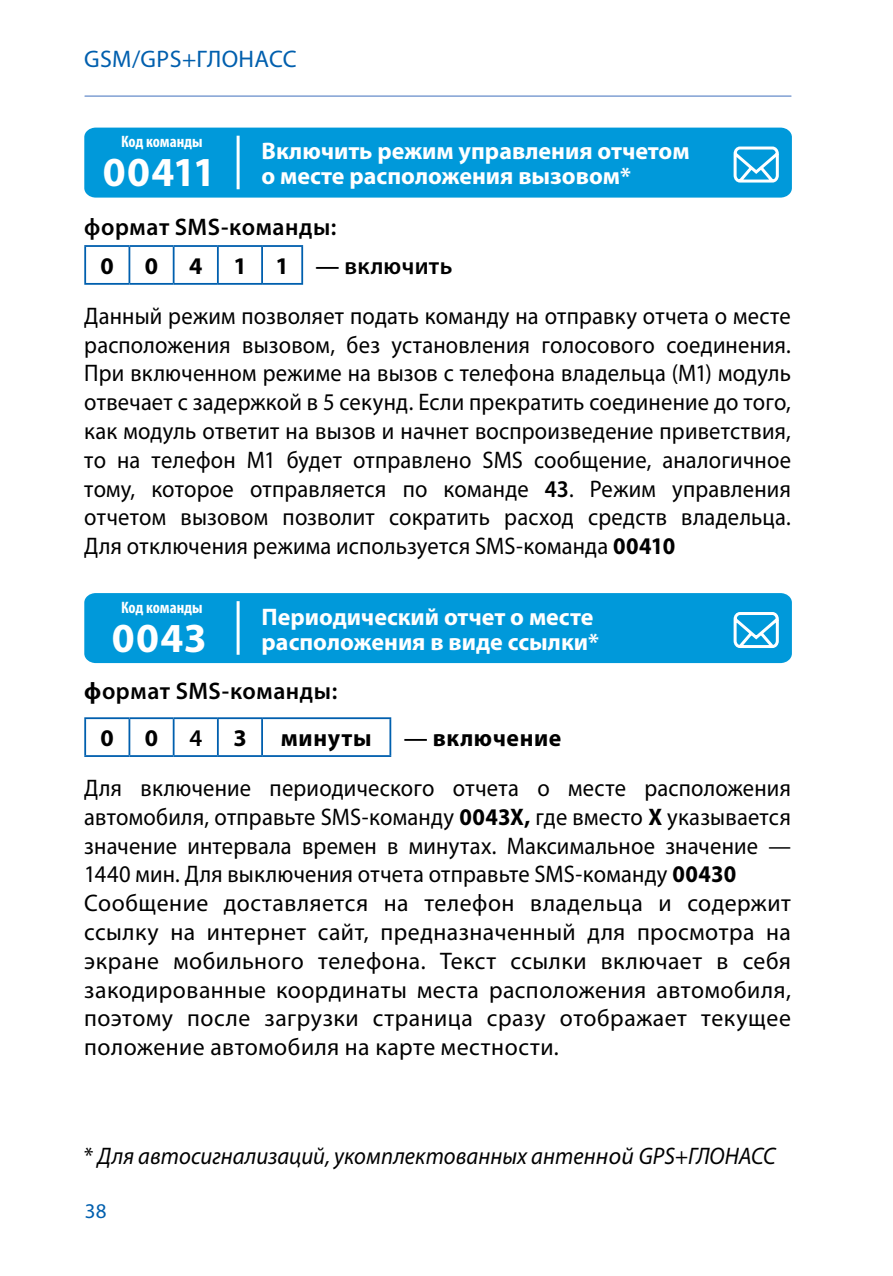
<style>
.page{position:relative;width:893px;height:1276px;background:#fff}
.page>*{position:absolute;margin:0;border:0;box-sizing:border-box;transform-origin:0 0}
.t1{font:700 41.4px "Myriad Pro";letter-spacing:.03em;color:#fff}
.t2{font:24px/28.8px "Myriad Pro";letter-spacing:.015em;color:#000;scale:.94 1}
.t3{font:700 24px/24.9px "Myriad Pro";color:#fff}
.t4{font:italic 24px "Myriad Pro";color:#000;scale:.94 1}
.t5{font:600 24px/47.4px "Myriad Pro";letter-spacing:.025em;color:#000}
.t6{font:24px "Myriad Pro";letter-spacing:.015em;color:#005fae}
.t7{font:700 24px "Myriad Pro";letter-spacing:.03em;color:#000}
.t8{font:21px "Myriad Pro";color:#005fae}
.t9{font:700 condensed 16.5px "Myriad Pro";color:#fff}
.s1{font-weight:700}
.s2{font-weight:600}
.s3{font-style:normal}
</style>
<div class="page">
<hr style="left:85px;top:95px;width:706px;height:2px;background:#80a0d3">
<div style="left:84px;top:128px;width:708px;height:70px;background:#0099da"></div>
<hr style="left:237px;top:136px;width:3px;height:53px;background:#fff">
<svg style="left:731px;top:145px;width:50px;height:40px"></svg>
<svg style="left:86px;top:246px;width:218px;height:38px"></svg>
<hr style="left:129px;top:247px;width:1px;height:36px;background:#005fae">
<hr style="left:173px;top:247px;width:2px;height:36px;background:#005fae">
<hr style="left:217px;top:247px;width:2px;height:36px;background:#005fae">
<hr style="left:301px;top:247px;width:2px;height:36px;background:#005fae">
<hr style="left:84px;top:245px;width:45px;height:2px;background:#005fae">
<hr style="left:84px;top:247px;width:2px;height:36px;background:#005fae">
<hr style="left:129px;top:245px;width:45px;height:2px;background:#005fae">
<hr style="left:174px;top:245px;width:44px;height:2px;background:#005fae">
<hr style="left:218px;top:245px;width:44px;height:2px;background:#005fae">
<hr style="left:84px;top:283px;width:45px;height:2px;background:#005fae">
<hr style="left:129px;top:283px;width:45px;height:2px;background:#005fae">
<hr style="left:174px;top:283px;width:44px;height:2px;background:#005fae">
<hr style="left:218px;top:283px;width:44px;height:2px;background:#005fae">
<hr style="left:262px;top:245px;width:41px;height:2px;background:#005fae">
<hr style="left:261px;top:247px;width:2px;height:36px;background:#005fae">
<hr style="left:262px;top:283px;width:41px;height:2px;background:#005fae">
<div style="left:84px;top:593px;width:708px;height:70px;background:#0099da"></div>
<hr style="left:237px;top:601px;width:3px;height:54px;background:#fff">
<svg style="left:731px;top:610px;width:50px;height:41px"></svg>
<svg style="left:86px;top:718px;width:306px;height:38px"></svg>
<hr style="left:129px;top:719px;width:1px;height:36px;background:#005fae">
<hr style="left:173px;top:719px;width:2px;height:36px;background:#005fae">
<hr style="left:217px;top:719px;width:2px;height:36px;background:#005fae">
<hr style="left:389px;top:719px;width:2px;height:36px;background:#005fae">
<hr style="left:84px;top:717px;width:45px;height:2px;background:#005fae">
<hr style="left:84px;top:719px;width:2px;height:36px;background:#005fae">
<hr style="left:129px;top:717px;width:45px;height:2px;background:#005fae">
<hr style="left:174px;top:717px;width:44px;height:2px;background:#005fae">
<hr style="left:218px;top:717px;width:44px;height:2px;background:#005fae">
<hr style="left:84px;top:755px;width:45px;height:2px;background:#005fae">
<hr style="left:129px;top:755px;width:45px;height:2px;background:#005fae">
<hr style="left:174px;top:755px;width:44px;height:2px;background:#005fae">
<hr style="left:218px;top:755px;width:44px;height:2px;background:#005fae">
<hr style="left:262px;top:717px;width:129px;height:2px;background:#005fae">
<hr style="left:261px;top:719px;width:2px;height:36px;background:#005fae">
<hr style="left:262px;top:755px;width:129px;height:2px;background:#005fae">
<p class="t6" style="left:84px;top:44px;width:214px">GSM/GPS+ГЛОНАСС</p>
<p class="t9" style="left:121px;top:131px;width:83px">Код команды</p>
<p class="t3" style="left:262px;top:138px;width:430px">Включить режим управления отчетом о месте расположения вызовом*</p>
<p class="t5" style="left:84px;top:202px;width:254px">формат SMS-команды:</p>
<p class="t7" style="left:101px;top:250px;width:15px">0</p>
<p class="t7" style="left:145px;top:250px;width:15px">0</p>
<p class="t7" style="left:189px;top:250px;width:15px">4</p>
<h1 class="t1" style="left:103px;top:145px;width:115px">00411</h1>
<p class="t2" style="left:84px;top:241px;width:753px;line-height:49.8px;text-indent:149px"><span class="s1">1 1</span> <span class="s2">— включить<br></span>Данный режим позволяет подать команду на отправку отчета о месте</p>
<p class="t2" style="left:84px;top:330px;width:753px;text-align:justify">расположения вызовом, без установления голосового соединения.<br>При включенном режиме на вызов с телефона владельца (M1) модуль отвечает с задержкой в 5 секунд. Если прекратить соединение до того, как модуль ответит на вызов и начнет воспроизведение приветствия, то на телефон М1 будет отправлено SMS сообщение, аналогичное тому, которое отправляется по команде <span class="s2">43</span>. Режим управления отчетом вызовом позволит сократить расход средств владельца.<br>Для отключения режима используется SMS-команда <span class="s1">00410</span></p>
<p class="t9" style="left:121px;top:597px;width:83px">Код команды</p>
<p class="t3" style="left:262px;top:603px;width:339px">Периодический отчет о месте расположения в виде ссылки*</p>
<p class="t5" style="left:101px;top:666px;width:238px;text-indent:-16px"><span class="s1">ф</span>ормат SMS-команды:<br><span class="s1">0</span></p>
<h1 class="t1" style="left:112px;top:611px;width:97px">0043</h1>
<p class="t7" style="left:145px;top:722px;width:15px">0</p>
<p class="t5" style="left:189px;top:714px;width:14px">4</p>
<p class="t7" style="left:233px;top:722px;width:15px">3</p>
<p class="t7" style="left:281px;top:722px;width:92px">минуты</p>
<p class="t2" style="left:84px;top:713px;width:753px;line-height:49.8px;text-indent:319px"><span class="s2">—</span> <span class="s1">включение<br></span>Для включение периодического отчета о месте расположения</p>
<p class="t2" style="left:84px;top:802px;width:753px">автомобиля, отправьте SMS-команду <span class="s1">0043X,</span> где вместо <span class="s1">X</span> указывается значение интервала времен в минутах. Максимальное значение — 1440 мин. Для выключения отчета отправьте SMS-команду <span class="s1">00430<br></span>Сообщение доставляется на телефон владельца и содержит ссылку на интернет сайт, предназначенный для просмотра на экране мобильного телефона. Текст ссылки включает в себя закодированные координаты места расположения автомобиля, поэтому после загрузки страница сразу отображает текущее положение автомобиля на карте местности.</p>
<p class="t4" style="left:84px;top:1141px;width:737px"><span class="s3">*</span> Для автосигнализаций, укомплектованных антенной GPS+ГЛОНАСС</p>
<p class="t8" style="left:85px;top:1197px;width:23px">38</p>
</div>
